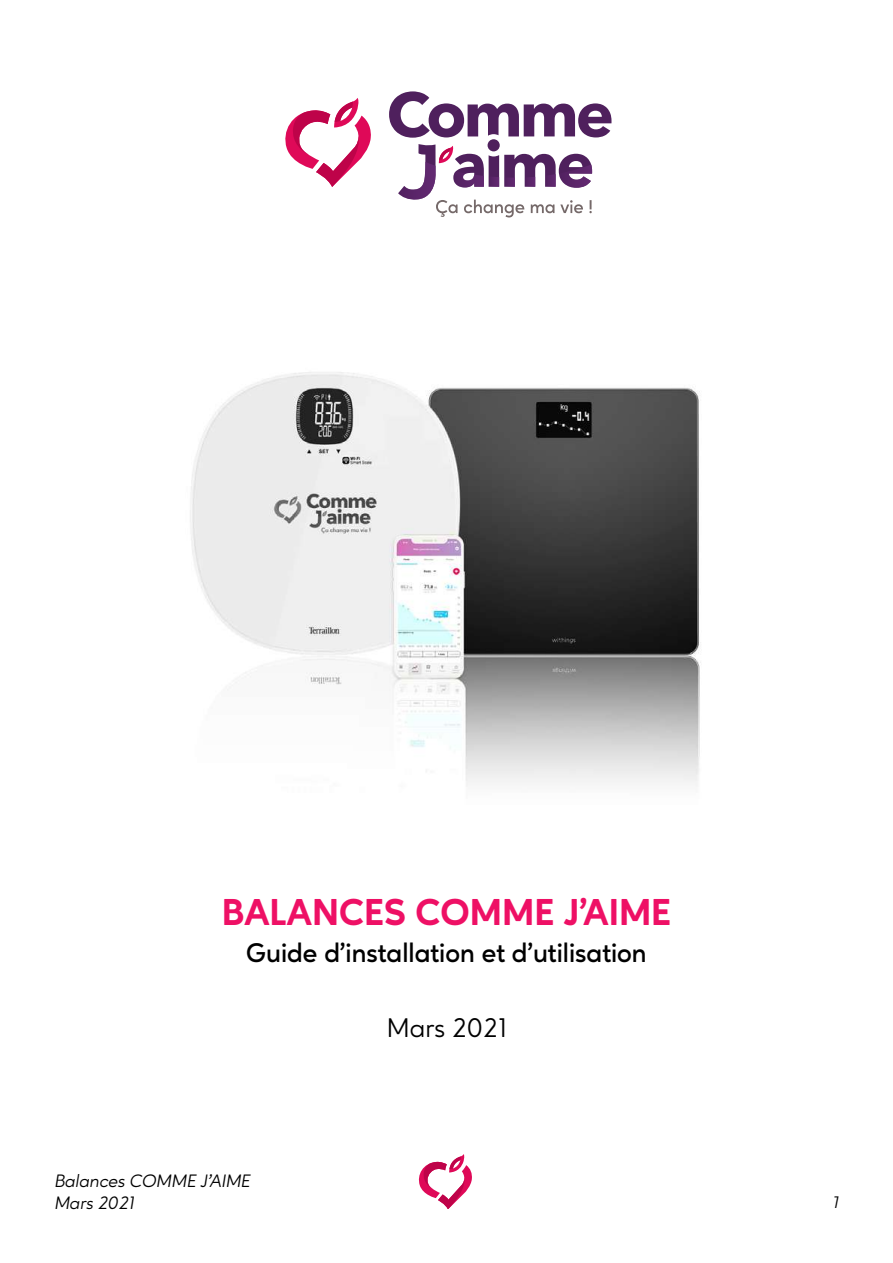
<style>
.page{position:relative;width:893px;height:1263px;background:#fff}
.page>*{position:absolute;margin:0;border:0;box-sizing:border-box;transform-origin:0 0}
.t1{font:800 37.5px "Ageo";color:#ee1065}
.t2{font:600 27px "Ageo";color:#000}
.t3{font:27px "Ageo";color:#000}
.t4{font:italic 18px/21.6px "Ageo";color:#000}
.t5{font:italic 16.5px "Montserrat";color:#000}
</style>
<div class="page">
<svg style="left:418px;top:1154px;width:54px;height:55px"></svg>
<svg style="left:389px;top:91px;width:222px;height:47px"></svg>
<div style="left:488px;top:139px;width:12px;height:12px;background:#4f205d;border-radius:50%"></div>
<svg style="left:285px;top:98px;width:86px;height:89px"></svg>
<svg style="left:418px;top:144px;width:174px;height:73px"></svg>
<svg style="left:398px;top:162px;width:38px;height:38px"></svg>
<img style="left:190px;top:372px;width:511px;height:414px">
<h1 class="t1" style="left:222px;top:890px;width:451px">BALANCES COMME J’AIME</h1>
<p class="t2" style="left:246px;top:937px;width:402px">Guide d’installation et d’utilisation</p>
<p class="t4" style="left:54px;top:1170px;width:197px">Balances COMME J’AIME<br>Mars 2021</p>
<p class="t3" style="left:387px;top:1012px;width:121px">Mars 2021</p>
<p class="t5" style="left:833px;top:1191px;width:7px">1</p>
</div>
